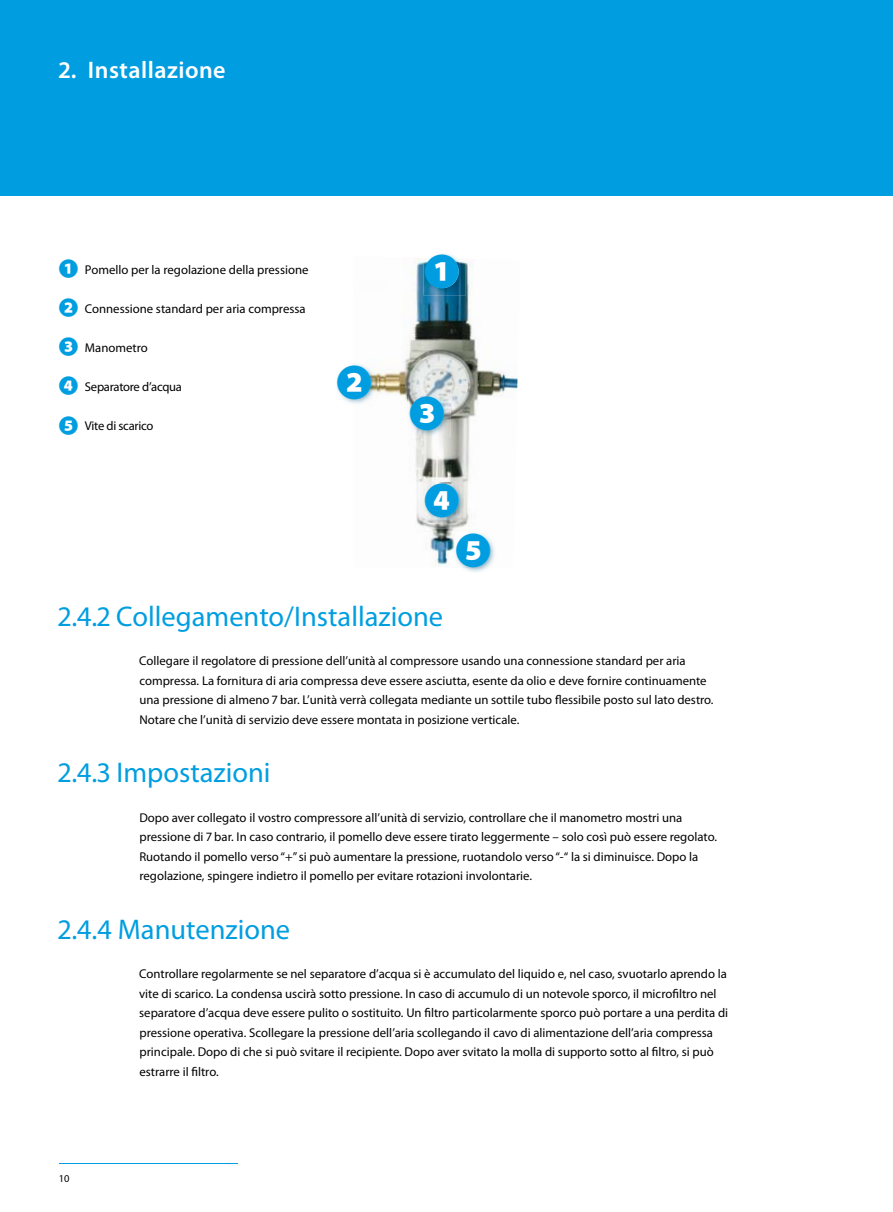
<style>
.page{position:relative;width:893px;height:1212px;background:#fff}
.page>*{position:absolute;margin:0;border:0;box-sizing:border-box;transform-origin:0 0}
.t1{font:800 35.7px/50.1px "Koz Go Pro";color:#009ee0}
.t2{font:28.5px "Myriad Pro";color:#009ee0}
.t3{font:600 24px "Myriad Pro";letter-spacing:.02em;color:#fff}
.t4{font:12.75px/19.5px "Myriad Pro";color:#000}
.t5{font:12.75px "Myriad Pro";letter-spacing:-.02em;color:#000}
.t6{font:10.5px "Myriad Pro";color:#000}
.s1{font-family:"Koz Go Pro";font-weight:800;font-size:19.5px;color:#009ee0}
</style>
<div class="page">
<hr style="left:59px;top:1163px;width:179px;height:1px;background:#009ee0">
<div style="left:0;top:0;width:893px;height:196px;background:#009ee0"></div>
<img style="left:378px;top:258px;width:140px;height:309px">
<img style="left:423px;top:254px;width:43px;height:41px">
<div style="left:426px;top:255px;width:33px;height:33px;background:#fff;border-radius:50%"></div>
<img style="left:337px;top:363px;width:41px;height:41px">
<div style="left:338px;top:366px;width:33px;height:33px;background:#fff;border-radius:50%"></div>
<img style="left:408px;top:395px;width:42px;height:42px">
<div style="left:410px;top:397px;width:33px;height:33px;background:#fff;border-radius:50%"></div>
<img style="left:423px;top:481px;width:43px;height:43px">
<div style="left:426px;top:484px;width:33px;height:33px;background:#fff;border-radius:50%"></div>
<img style="left:454px;top:532px;width:43px;height:40px">
<div style="left:457px;top:534px;width:33px;height:33px;background:#fff;border-radius:50%"></div>
<h3 class="t3" style="left:59px;top:55px;width:168px">2 . Installazione</h3>
<p class="t4" style="left:59px;top:260px;width:251px"><span class="s1">❶</span> Pomello per la regolazione della pressione</p>
<p class="t4" style="left:59px;top:299px;width:248px"><span class="s1">❷</span> Connessione standard per aria compressa</p>
<p class="t4" style="left:59px;top:338px;width:90px"><span class="s1">❸</span> Manometro</p>
<p class="t5" style="left:59px;top:379px;width:125px"><span class="s1">❹</span> Separatore d’acqua</p>
<p class="t5" style="left:59px;top:418px;width:96px"><span class="s1">❺</span> Vite di scarico</p>
<h1 class="t1" style="left:337px;top:360px;width:37px">❷</h1>
<h1 class="t1" style="left:424px;top:249px;width:37px">❶</h1>
<h1 class="t1" style="left:409px;top:391px;width:37px">❸</h1>
<h1 class="t1" style="left:455px;top:478px;width:37px;text-indent:-31px">❹<br>❺</h1>
<h2 class="t2" style="left:59px;top:599px;width:386px">2 .4 .2 Collegamento/Installazione</h2>
<p class="t4" style="left:139px;top:651px;width:576px">Collegare il regolatore di pressione dell’unità al compressore usando una connessione standard per aria compressa . La fornitura di aria compressa deve essere asciutta, esente da olio e deve fornire continuamente una pressione di almeno 7 bar . L’unità verrà collegata mediante un sottile tubo flessibile posto sul lato destro .<br>Notare che l’unità di servizio deve essere montata in posizione verticale .</p>
<h2 class="t2" style="left:59px;top:755px;width:213px">2 .4 .3 Impostazioni</h2>
<p class="t4" style="left:139px;top:807px;width:579px">Dopo aver collegato il vostro compressore all’unità di servizio, controllare che il manometro mostri una pressione di 7 bar . In caso contrario, il pomello deve essere tirato leggermente – solo così può essere regolato .<br>Ruotando il pomello verso “+” si può aumentare la pressione, ruotandolo verso “-“ la si diminuisce . Dopo la regolazione, spingere indietro il pomello per evitare rotazioni involontarie .</p>
<h2 class="t2" style="left:59px;top:912px;width:233px">2 .4 .4 Manutenzione</h2>
<p class="t6" style="left:59px;top:1171px;width:12px">10</p>
<p class="t4" style="left:139px;top:964px;width:590px">Controllare regolarmente se nel separatore d’acqua si è accumulato del liquido e, nel caso, svuotarlo aprendo la vite di scarico . La condensa uscirà sotto pressione . In caso di accumulo di un notevole sporco, il microfiltro nel separatore d’acqua deve essere pulito o sostituito . Un filtro particolarmente sporco può portare a una perdita di pressione operativa . Scollegare la pressione dell’aria scollegando il cavo di alimentazione dell’aria compressa principale . Dopo di che si può svitare il recipiente . Dopo aver svitato la molla di supporto sotto al filtro, si può estrarre il filtro .</p>
</div>
